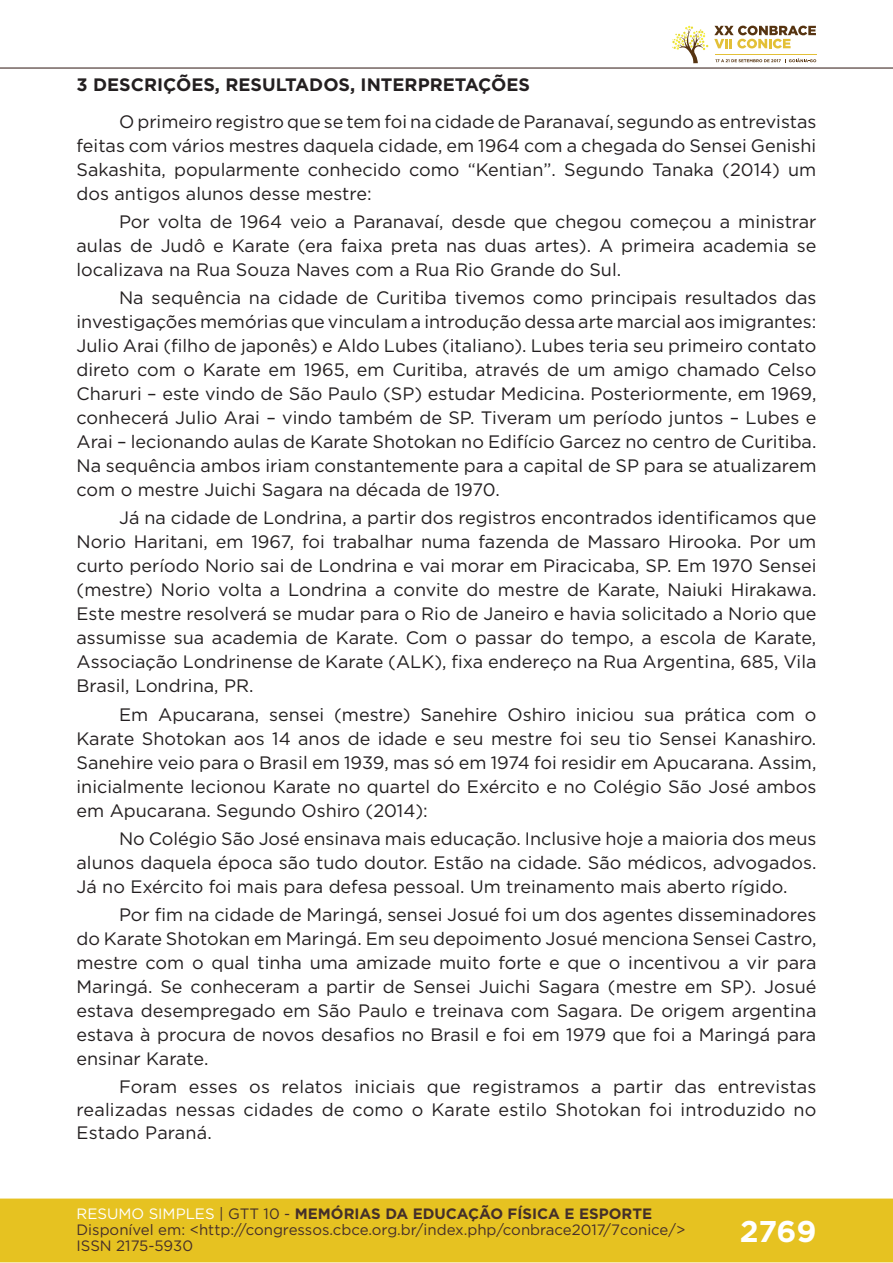
<style>
.page{position:relative;width:893px;height:1263px;background:#fff}
.page>*{position:absolute;margin:0;border:0;box-sizing:border-box;transform-origin:0 0}
.t1{font:700 30px "Gotham";color:#fff}
.t2{font:18px/24px "Gotham";color:#231f20;text-align:justify}
.t3{font:700 18px "Gotham";color:#231f20}
.t4{font:15px/16px "Gotham";color:#462f2a}
.s1{color:#fff}
.s2{color:#442f2a}
.s3{font-weight:700;color:#442f2a}
</style>
<div class="page">
<div style="left:0;top:1198px;width:893px;height:64px;background:#e6c221;border:2px solid #e6c221"></div>
<hr style="left:0;top:67px;width:893px;height:2px;background:#442f2a">
<svg style="left:672px;top:26px;width:144px;height:37px"></svg>
<hr style="left:0;top:0;width:1px;height:150px;background:#fff">
<p class="t3" style="left:77px;top:73px;width:455px">3 DESCRIÇÕES, RESULTADOS, INTERPRETAÇÕES</p>
<p class="t2" style="left:77px;top:109px;width:741px;text-indent:43px">O primeiro registro que se tem foi na cidade de Paranavaí, segundo as entrevistas feitas com vários mestres daquela cidade, em 1964 com a chegada do Sensei Genishi Sakashita, popularmente conhecido como “Kentian”. Segundo Tanaka (2014) um dos antigos alunos desse mestre:</p>
<p class="t2" style="left:77px;top:209px;width:741px;text-indent:43px">Por volta de 1964 veio a Paranavaí, desde que chegou começou a ministrar aulas de Judô e Karate (era faixa preta nas duas artes). A primeira academia se localizava na Rua Souza Naves com a Rua Rio Grande do Sul.</p>
<p class="t2" style="left:77px;top:285px;width:741px;text-indent:43px">Na sequência na cidade de Curitiba tivemos como principais resultados das investigações memórias que vinculam a introdução dessa arte marcial aos imigrantes:<br>Julio Arai (filho de japonês) e Aldo Lubes (italiano). Lubes teria seu primeiro contato direto com o Karate em 1965, em Curitiba, através de um amigo chamado Celso Charuri – este vindo de São Paulo (SP) estudar Medicina. Posteriormente, em 1969, conhecerá Julio Arai – vindo também de SP. Tiveram um período juntos – Lubes e Arai – lecionando aulas de Karate Shotokan no Edifício Garcez no centro de Curitiba.<br>Na sequência ambos iriam constantemente para a capital de SP para se atualizarem com o mestre Juichi Sagara na década de 1970.</p>
<p class="t2" style="left:77px;top:506px;width:741px;text-indent:43px">Já na cidade de Londrina, a partir dos registros encontrados identificamos que Norio Haritani, em 1967, foi trabalhar numa fazenda de Massaro Hirooka. Por um curto período Norio sai de Londrina e vai morar em Piracicaba, SP. Em 1970 Sensei (mestre) Norio volta a Londrina a convite do mestre de Karate, Naiuki Hirakawa.<br>Este mestre resolverá se mudar para o Rio de Janeiro e havia solicitado a Norio que assumisse sua academia de Karate. Com o passar do tempo, a escola de Karate, Associação Londrinense de Karate (ALK), fixa endereço na Rua Argentina, 685, Vila Brasil, Londrina, PR.</p>
<p class="t2" style="left:77px;top:702px;width:741px;text-indent:43px">Em Apucarana, sensei (mestre) Sanehire Oshiro iniciou sua prática com o Karate Shotokan aos 14 anos de idade e seu mestre foi seu tio Sensei Kanashiro.<br>Sanehire veio para o Brasil em 1939, mas só em 1974 foi residir em Apucarana. Assim, inicialmente lecionou Karate no quartel do Exército e no Colégio São José ambos em Apucarana. Segundo Oshiro (2014):</p>
<p class="t2" style="left:77px;top:826px;width:741px;text-indent:43px">No Colégio São José ensinava mais educação. Inclusive hoje a maioria dos meus alunos daquela época são tudo doutor. Estão na cidade. São médicos, advogados.<br>Já no Exército foi mais para defesa pessoal. Um treinamento mais aberto rígido.</p>
<p class="t2" style="left:77px;top:902px;width:741px;text-indent:43px">Por fim na cidade de Maringá, sensei Josué foi um dos agentes disseminadores do Karate Shotokan em Maringá. Em seu depoimento Josué menciona Sensei Castro, mestre com o qual tinha uma amizade muito forte e que o incentivou a vir para Maringá. Se conheceram a partir de Sensei Juichi Sagara (mestre em SP). Josué estava desempregado em São Paulo e treinava com Sagara. De origem argentina estava à procura de novos desafios no Brasil e foi em 1979 que foi a Maringá para ensinar Karate.</p>
<p class="t2" style="left:77px;top:1074px;width:741px;line-height:23.2px;text-indent:43px">Foram esses os relatos iniciais que registramos a partir das entrevistas realizadas nessas cidades de como o Karate estilo Shotokan foi introduzido no Estado Paraná.</p>
<p class="t4" style="left:77px;top:1205px;width:610px"><span class="s1">RESUMO SIMPLES</span> <span class="s2">| GTT 10 -</span> <span class="s3">MEMÓRIAS DA EDUCAÇÃO FÍSICA E ESPORTE<br></span>Disponível em: &lt;http://congressos.cbce.org.br/index.php/conbrace2017/7conice/&gt;<br>ISSN 2175-5930</p>
<h1 class="t1" style="left:740px;top:1212px;width:78px">2769</h1>
</div>
